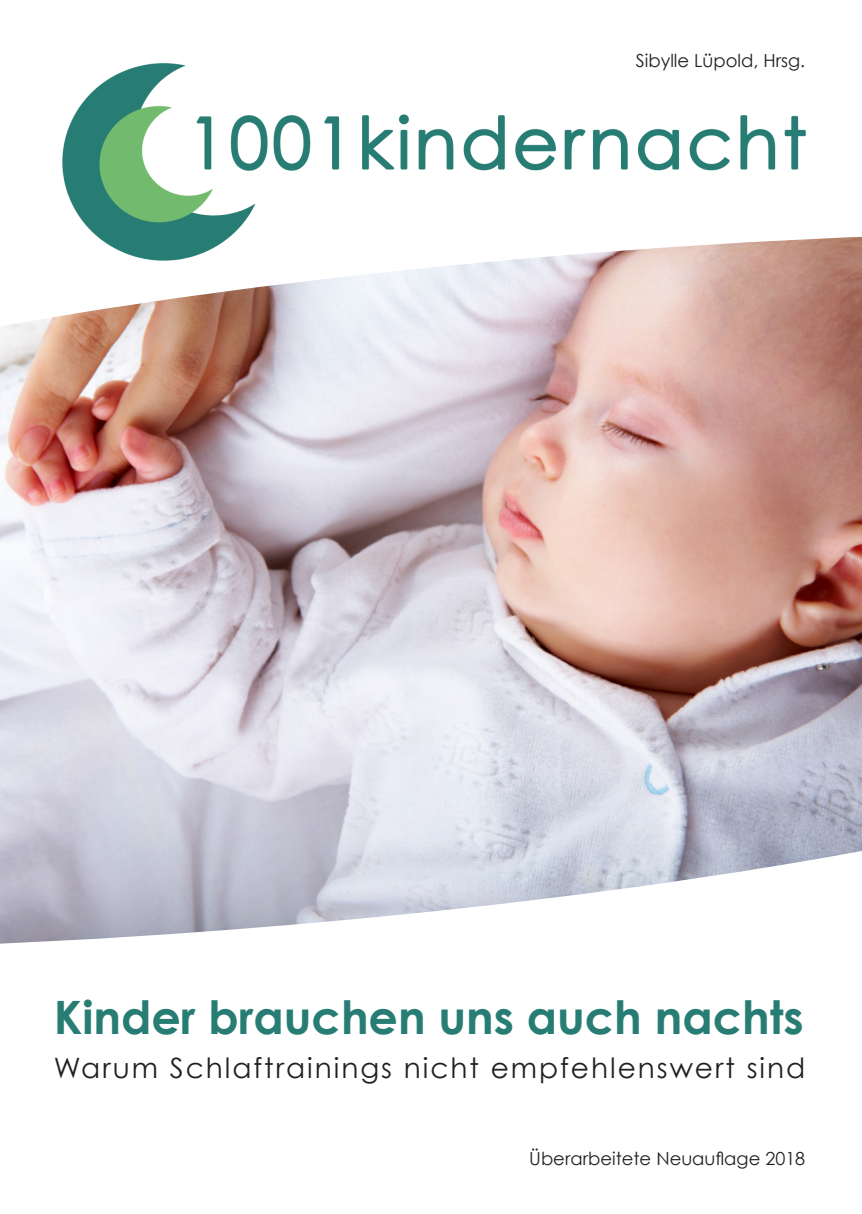
<style>
.page{position:relative;width:862px;height:1214px;background:#fff}
.page>*{position:absolute;margin:0;border:0;box-sizing:border-box;transform-origin:0 0}
.t1{font:700 46px "Century Gothic";color:#277d74}
.t2{font:28px "Century Gothic";letter-spacing:.07em;color:#231f20}
.t3{font:18px "Century Gothic";color:#231f20}
</style>
<div class="page">
<img style="left:0;top:330px;width:862px;height:520px">
<svg style="left:0;top:850px;width:862px;height:94px"></svg>
<svg style="left:2px;top:63px;width:860px;height:267px"></svg>
<img style="left:62px;top:64px;width:743px;height:197px">
<p class="t3" style="left:636px;top:49px;width:171px">Sibylle Lüpold, Hrsg.</p>
<h1 class="t1" style="left:54px;top:987px;width:751px">Kinder brauchen uns auch nachts</h1>
<h2 class="t2" style="left:54px;top:1050px;width:753px">Warum Schlaftrainings nicht empfehlenswert sind</h2>
<p class="t3" style="left:529px;top:1146px;width:277px">Überarbeitete Neuauflage 2018</p>
</div>
